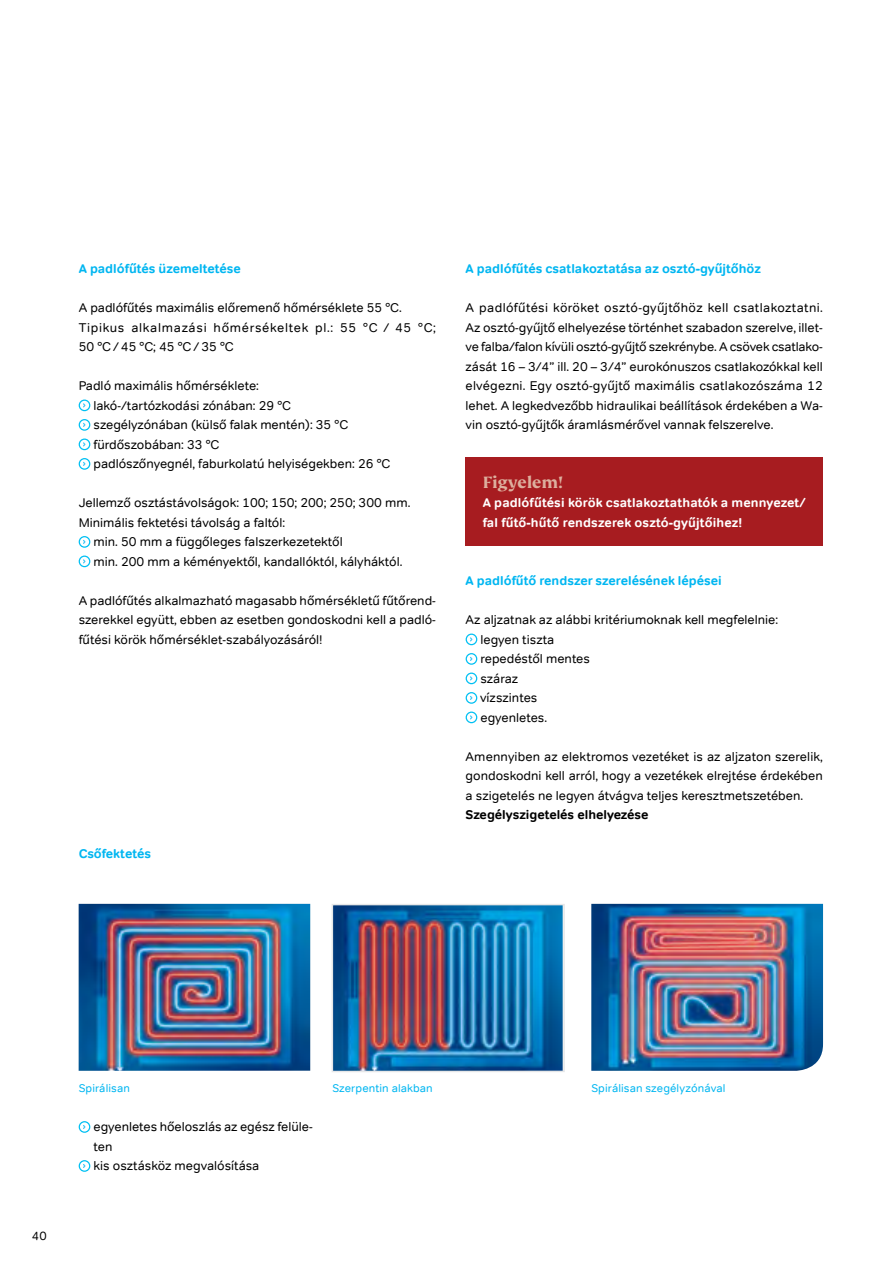
<style>
.page{position:relative;width:893px;height:1263px;background:#fff}
.page>*{position:absolute;margin:0;border:0;box-sizing:border-box;transform-origin:0 0}
.t1{font:700 18px "FS Kim";color:#ddaf9e}
.t2{font:12.75px/19.5px "Tondo Trial";color:#000}
.t3{font:700 12.75px "Tondo Trial";color:#00b6f1}
.t4{font:700 12.75px/19.5px "Tondo Trial";letter-spacing:.01em;color:#fff}
.t5{font:700 12.75px "Tondo Trial";color:#000}
.t6{font:12px "Tondo Trial";color:#000}
.t7{font:11.25px "Tondo Trial";letter-spacing:.01em;color:#00b6f1}
</style>
<div class="page">
<div style="left:79px;top:399px;width:11px;height:12px;border:1px solid #00c0f3;border-radius:50%"></div>
<div style="left:79px;top:419px;width:11px;height:12px;border:1px solid #00c0f3;border-radius:50%"></div>
<div style="left:79px;top:438px;width:11px;height:12px;border:1px solid #00c0f3;border-radius:50%"></div>
<div style="left:79px;top:458px;width:11px;height:12px;border:1px solid #00c0f3;border-radius:50%"></div>
<div style="left:79px;top:536px;width:11px;height:12px;border:1px solid #00c0f3;border-radius:50%"></div>
<div style="left:79px;top:555px;width:11px;height:12px;border:1px solid #00c0f3;border-radius:50%"></div>
<div style="left:466px;top:633px;width:11px;height:12px;border:1px solid #00c0f3;border-radius:50%"></div>
<div style="left:466px;top:653px;width:11px;height:12px;border:1px solid #00c0f3;border-radius:50%"></div>
<div style="left:466px;top:672px;width:11px;height:12px;border:1px solid #00c0f3;border-radius:50%"></div>
<div style="left:466px;top:692px;width:11px;height:12px;border:1px solid #00c0f3;border-radius:50%"></div>
<div style="left:466px;top:711px;width:11px;height:12px;border:1px solid #00c0f3;border-radius:50%"></div>
<img style="left:335px;top:907px;width:227px;height:162px">
<div style="left:332px;top:904px;width:233px;height:168px;border:2px solid #e6e7e8"></div>
<img style="left:591px;top:904px;width:232px;height:167px">
<img style="left:79px;top:904px;width:231px;height:167px">
<div style="left:466px;top:457px;width:357px;height:89px;background:#a71c20"></div>
<div style="left:79px;top:1121px;width:11px;height:12px;border:1px solid #00c0f3;border-radius:50%"></div>
<div style="left:79px;top:1160px;width:11px;height:12px;border:1px solid #00c0f3;border-radius:50%"></div>
<p class="t3" style="left:79px;top:261px;width:164px">A padlófűtés üzemeltetése</p>
<p class="t2" style="left:79px;top:298px;width:359px">A padlófűtés maximális előremenő hőmérséklete 55 °C.<br>Tipikus alkalmazási hőmérsékeltek pl.: 55 °C / 45 °C;<br>50 °C / 45 °C; 45 °C / 35 °C</p>
<p class="t2" style="left:93px;top:376px;width:298px;text-indent:-15px">Padló maximális hőmérséklete:<br>lakó-/tartózkodási zónában: 29 °C<br>szegélyzónában (külső falak mentén): 35 °C fürdőszobában: 33 °C<br>padlószőnyegnél, faburkolatú helyiségekben: 26 °C</p>
<p class="t2" style="left:79px;top:493px;width:333px">Jellemző osztástávolságok: 100; 150; 200; 250; 300 mm.</p>
<p class="t2" style="left:79px;top:512px;width:208px">Minimális fektetési távolság a faltól:</p>
<p class="t2" style="left:93px;top:532px;width:251px">min. 50 mm a függőleges falszerkezetektől</p>
<p class="t2" style="left:93px;top:551px;width:311px">min. 200 mm a kéményektől, kandallóktól, kályháktól.</p>
<p class="t2" style="left:79px;top:590px;width:359px;text-align:justify">A padlófűtés alkalmazható magasabb hőmérsékletű fűtőrend&shy;szerekkel együtt, ebben az esetben gondoskodni kell a padló&shy;fűtési körök hőmérséklet-szabályozásáról!</p>
<p class="t3" style="left:79px;top:846px;width:74px">Csőfektetés</p>
<p class="t3" style="left:466px;top:261px;width:297px">A padlófűtés csatlakoztatása az osztó-gyűjtőhöz</p>
<p class="t2" style="left:466px;top:298px;width:359px;text-align:justify">A padlófűtési köröket osztó-gyűjtőhöz kell csatlakoztatni.<br>Az osztó-gyűjtő elhelyezése történhet szabadon szerelve, illet&shy;ve falba/falon kívüli osztó-gyűjtő szekrénybe. A csövek csatlako&shy;zását 16 – 3/4” ill. 20 – 3/4” eurokónuszos csatlakozókkal kell elvégezni. Egy osztó-gyűjtő maximális csatlakozószáma 12 lehet. A legkedvezőbb hidraulikai beállítások érdekében a Wa&shy;vin osztó-gyűjtők áramlásmérővel vannak felszerelve.</p>
<h1 class="t1" style="left:483px;top:472px;width:82px">Figyelem!</h1>
<p class="t4" style="left:483px;top:493px;width:325px">A padlófűtési körök csatlakoztathatók a mennyezet/ fal fűtő-hűtő rendszerek osztó-gyűjtőihez!</p>
<p class="t3" style="left:466px;top:573px;width:257px">A padlófűtő rendszer szerelésének lépései</p>
<p class="t2" style="left:480px;top:610px;width:300px;text-indent:-14px">Az aljzatnak az alábbi kritériumoknak kell megfelelnie: legyen tiszta<br>repedéstől mentes<br>száraz<br>vízszintes<br>egyenletes.</p>
<p class="t2" style="left:466px;top:746px;width:359px;text-align:justify">Amennyiben az elektromos vezetéket is az aljzaton szerelik, gondoskodni kell arról, hogy a vezetékek elrejtése érdekében a szigetelés ne legyen átvágva teljes keresztmetszetében.</p>
<p class="t5" style="left:466px;top:807px;width:184px">Szegélyszigetelés elhelyezése</p>
<p class="t6" style="left:32px;top:1228px;width:16px">40</p>
<p class="t7" style="left:79px;top:1081px;width:53px">Spirálisan</p>
<p class="t7" style="left:332px;top:1081px;width:102px">Szerpentin alakban</p>
<p class="t7" style="left:591px;top:1081px;width:136px">Spirálisan szegélyzónával</p>
<p class="t2" style="left:93px;top:1117px;width:221px">egyenletes hőeloszlás az egész felüle&shy;ten<br>kis osztásköz megvalósítása</p>
</div>
